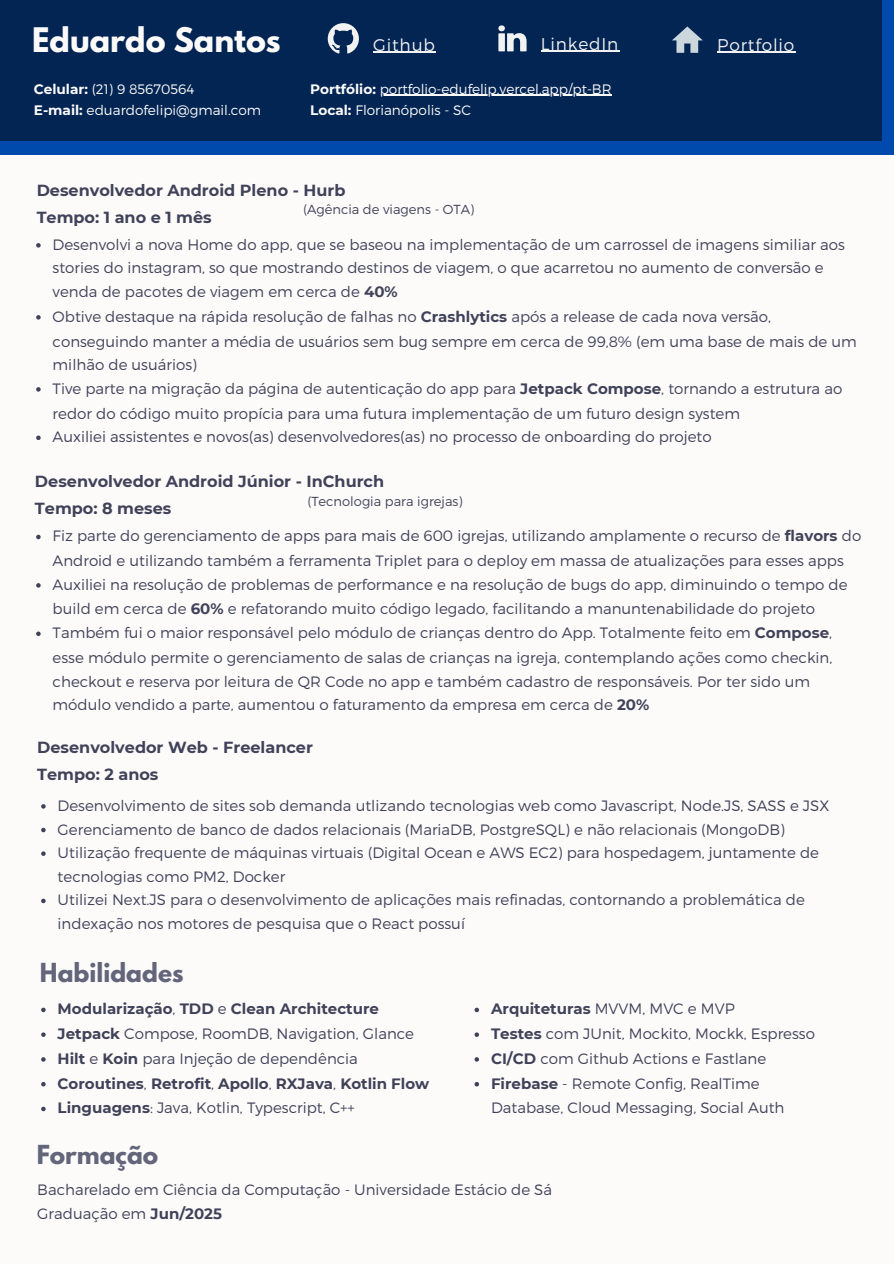
<style>
.page{position:relative;width:894px;height:1264px;background:#fff}
.page>*{position:absolute;margin:0;border:0;box-sizing:border-box;transform-origin:0 0}
.t1{font:700 30px "League Spartan";color:#fdfbfa}
.t2{font:700 23.25px "League Spartan";color:#63657b}
.t3{font:300 16.95px "Montserrat";letter-spacing:.05em;color:#f2f2f2}
.t4{font:700 16.05px/27px "Montserrat";color:#404259}
.t5{font:300 15px/24px "Montserrat";color:#404259}
.t6{font:700 15px/24.8px "Montserrat";color:#404259}
.t7{font:300 13.65px/21.3px "Montserrat";color:#fdfbfa}
.t8{font:300 13.05px "Montserrat";color:#404259}
.s1{font-weight:700}
.s2{font-weight:300}
</style>
<div class="page">
<div style="left:0;top:0;width:893px;height:1263px;background:#fdfbfa"></div>
<div style="left:0;top:0;width:893px;height:155px;background:#004aad"></div>
<div style="left:0;top:0;width:881px;height:140px;background:#022554"></div>
<svg style="left:36px;top:534px;width:5px;height:5px"></svg>
<svg style="left:36px;top:583px;width:5px;height:4px"></svg>
<svg style="left:36px;top:631px;width:5px;height:5px"></svg>
<svg style="left:327px;top:23px;width:32px;height:30px"></svg>
<hr style="left:373px;top:52px;width:62px;height:1px;background:#f2f2f2">
<svg style="left:498px;top:25px;width:28px;height:26px"></svg>
<hr style="left:540px;top:51px;width:79px;height:1px;background:#f2f2f2">
<svg style="left:672px;top:26px;width:30px;height:26px"></svg>
<hr style="left:717px;top:52px;width:78px;height:1px;background:#f2f2f2">
<svg style="left:36px;top:243px;width:5px;height:4px"></svg>
<svg style="left:36px;top:315px;width:5px;height:4px"></svg>
<svg style="left:36px;top:387px;width:5px;height:4px"></svg>
<svg style="left:36px;top:435px;width:5px;height:5px"></svg>
<hr style="left:379px;top:95px;width:232px;height:1px;background:#fdfbfa">
<svg style="left:41px;top:804px;width:5px;height:4px"></svg>
<svg style="left:41px;top:827px;width:5px;height:5px"></svg>
<svg style="left:41px;top:851px;width:5px;height:5px"></svg>
<svg style="left:41px;top:898px;width:5px;height:5px"></svg>
<svg style="left:41px;top:1007px;width:5px;height:5px"></svg>
<svg style="left:41px;top:1032px;width:5px;height:4px"></svg>
<svg style="left:41px;top:1057px;width:5px;height:4px"></svg>
<svg style="left:41px;top:1082px;width:5px;height:4px"></svg>
<svg style="left:41px;top:1106px;width:5px;height:5px"></svg>
<svg style="left:474px;top:1007px;width:5px;height:5px"></svg>
<svg style="left:474px;top:1032px;width:5px;height:4px"></svg>
<svg style="left:474px;top:1057px;width:5px;height:4px"></svg>
<svg style="left:474px;top:1082px;width:5px;height:4px"></svg>
<h1 class="t1" style="left:32px;top:25px;width:250px">Eduardo Santos</h1>
<p class="t7" style="left:34px;top:77px;width:229px"><span class="s1">Celular:</span> (21) 9 85670564<br><span class="s1">E-mail:</span> eduardofelipi@gmail.com</p>
<p class="t3" style="left:373px;top:34px;width:63px">Github</p>
<p class="t3" style="left:540px;top:33px;width:79px">LinkedIn</p>
<p class="t3" style="left:717px;top:34px;width:79px">Portfolio</p>
<p class="t7" style="left:310px;top:77px;width:303px"><span class="s1">Portfólio:</span> portfolio-edufelip.vercel.app/pt-BR<br><span class="s1">Local:</span> Florianópolis - SC</p>
<p class="t4" style="left:37px;top:176px;width:310px">Desenvolvedor Android Pleno - Hurb<br>Tempo: 1 ano e 1 mês</p>
<p class="t8" style="left:303px;top:201px;width:173px">(Agência de viagens - OTA)</p>
<p class="t5" style="left:53px;top:232px;width:805px">Desenvolvi a nova Home do app, que se baseou na implementação de um carrossel de imagens similiar aos stories do instagram, so que mostrando destinos de viagem, o que acarretou no aumento de conversão e venda de pacotes de viagem em cerca de <span class="s1">40%<br></span>Obtive destaque na rápida resolução de falhas no <span class="s1">Crashlytics</span> após a release de cada nova versão, conseguindo manter a média de usuários sem bug sempre em cerca de 99,8% (em uma base de mais de um milhão de usuários)<br>Tive parte na migração da página de autenticação do app para <span class="s1">Jetpack Compose</span>, tornando a estrutura ao redor do código muito propícia para uma futura implementação de um futuro design system<br>Auxiliei assistentes e novos(as) desenvolvedores(as) no processo de onboarding do projeto</p>
<p class="t4" style="left:35px;top:468px;width:350px">Desenvolvedor Android Júnior - InChurch<br>Tempo: 8 meses</p>
<p class="t5" style="left:53px;top:523px;width:810px">Fiz parte do gerenciamento de apps para mais de 600 igrejas, utilizando amplamente o recurso de <span class="s1">flavors</span> do Android e utilizando também a ferramenta Triplet para o deploy em massa de atualizações para esses apps Auxiliei na resolução de problemas de performance e na resolução de bugs do app, diminuindo o tempo de build em cerca de <span class="s1">60%</span> e refatorando muito código legado, facilitando a manuntenabilidade do projeto Também fui o maior responsável pelo módulo de crianças dentro do App. Totalmente feito em <span class="s1">Compose</span>, esse módulo permite o gerenciamento de salas de crianças na igreja, contemplando ações como checkin, checkout e reserva por leitura de QR Code no app e também cadastro de responsáveis. Por ter sido um módulo vendido a parte, aumentou o faturamento da empresa em cerca de <span class="s1">20%</span></p>
<p class="t8" style="left:307px;top:492px;width:157px">(Tecnologia para igrejas)</p>
<p class="t4" style="left:37px;top:734px;width:277px">Desenvolvedor Web - Freelancer<br>Tempo: 2 anos</p>
<p class="t5" style="left:58px;top:793px;width:773px">Desenvolvimento de sites sob demanda utlizando tecnologias web como Javascript, Node.JS, SASS e JSX Gerenciamento de banco de dados relacionais (MariaDB, PostgreSQL) e não relacionais (MongoDB)<br>Utilização frequente de máquinas virtuais (Digital Ocean e AWS EC2) para hospedagem, juntamente de tecnologias como PM2, Docker<br>Utilizei Next.JS para o desenvolvimento de aplicações mais refinadas, contornando a problemática de indexação nos motores de pesquisa que o React possuí</p>
<h2 class="t2" style="left:40px;top:961px;width:145px">Habilidades</h2>
<p class="t6" style="left:58px;top:996px;width:373px">Modularização<span class="s2">,</span> TDD <span class="s2">e</span> Clean Architecture Jetpack <span class="s2">Compose, RoomDB, Navigation, Glance </span>Hilt <span class="s2">e</span> Koin <span class="s2">para Injeção de dependência </span>Coroutines<span class="s2">,</span> Retrofit<span class="s2">,</span> Apollo<span class="s2">,</span> RXJava<span class="s2">,</span> Kotlin Flow Linguagens<span class="s2">: Java, Kotlin, Typescript, C++</span></p>
<p class="t5" style="left:491px;top:995px;width:325px;line-height:24.8px"><span class="s1">Arquiteturas</span> MVVM, MVC e MVP<br><span class="s1">Testes</span> com JUnit, Mockito, Mockk, Espresso <span class="s1">CI/CD</span> com Github Actions e Fastlane <span class="s1">Firebase</span> - Remote Config, RealTime Database, Cloud Messaging, Social Auth</p>
<h2 class="t2" style="left:37px;top:1142px;width:123px">Formação</h2>
<p class="t5" style="left:37px;top:1177px;width:516px">Bacharelado em Ciência da Computação - Universidade Estácio de Sá<br>Graduação em <span class="s1">Jun/2025</span></p>
</div>
